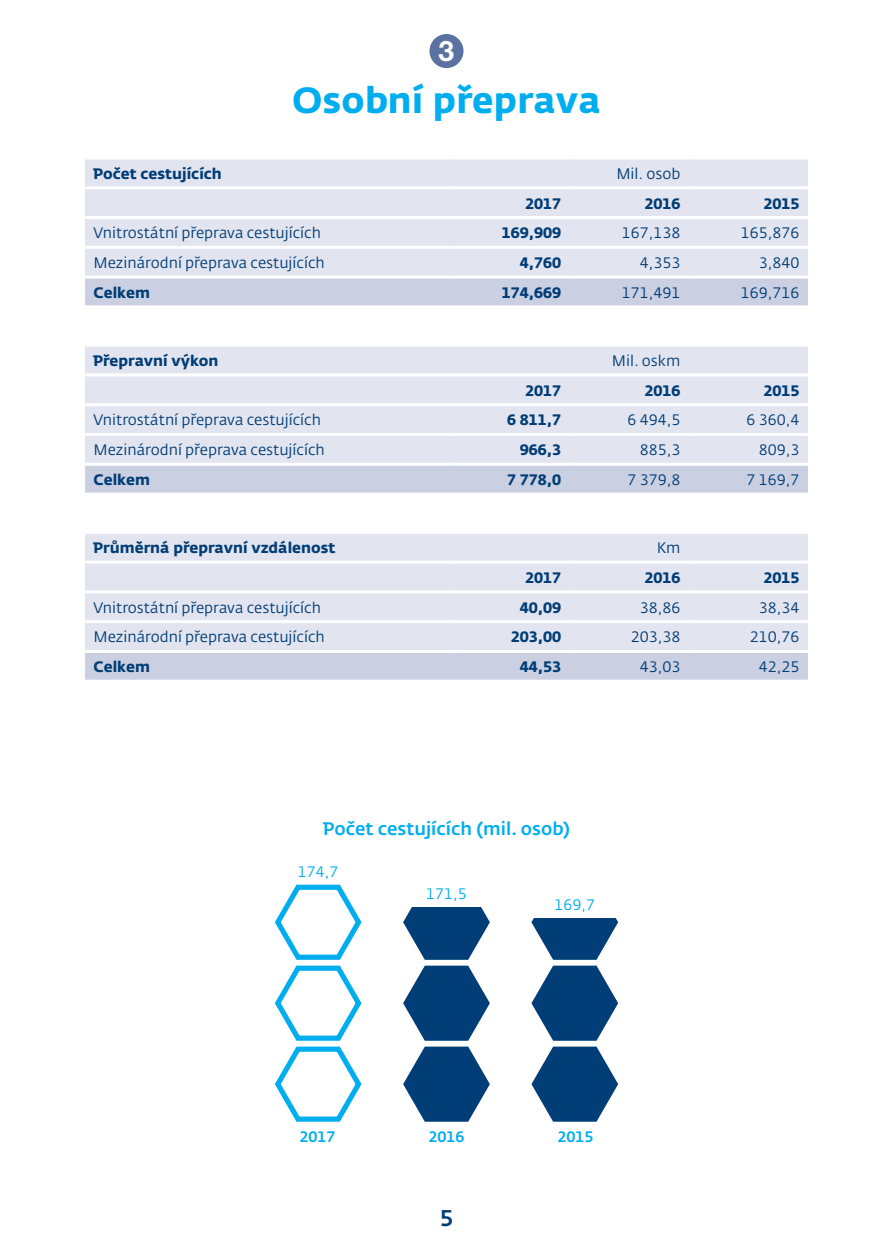
<style>
.page{position:relative;width:893px;height:1259px;background:#fff}
.page>*{position:absolute;margin:0;border:0;box-sizing:border-box;transform-origin:0 0}
.t1{font:700 36px "CD Fedra";letter-spacing:.01em;color:#00aeef}
.t2{font:700 28.2px "Helvetica Neue LT Pro";color:#fff}
.t3{font:500 22.5px "CD Fedra";color:#013d76}
.t4{font:500 18px "CD Fedra";color:#00aeef}
.t5{font:15px "CD Fedra";color:#013d76}
.t6{font:700 15px "CD Fedra";color:#013d76}
.t7{font:15px "CD Fedra";color:#00aeef}
.t8{font:500 15px "CD Fedra";color:#00aeef}
</style>
<div class="page">
<div style="left:85px;top:159px;width:723px;height:117px;background:#e2e5ef"></div>
<svg style="left:85px;top:279px;width:723px;height:400px;background:#dadeea"></svg>
<svg style="left:85px;top:308px;width:723px;height:223px;fill:#e2e5ef"></svg>
<hr style="left:85px;top:186px;width:366px;height:3px;background:#fff">
<hr style="left:451px;top:186px;width:119px;height:3px;background:#fff">
<hr style="left:570px;top:186px;width:119px;height:3px;background:#fff">
<hr style="left:689px;top:186px;width:119px;height:3px;background:#fff">
<hr style="left:85px;top:216px;width:366px;height:3px;background:#fff">
<hr style="left:451px;top:216px;width:119px;height:3px;background:#fff">
<hr style="left:570px;top:216px;width:119px;height:3px;background:#fff">
<hr style="left:689px;top:216px;width:119px;height:3px;background:#fff">
<hr style="left:85px;top:246px;width:366px;height:3px;background:#fff">
<hr style="left:451px;top:246px;width:119px;height:3px;background:#fff">
<hr style="left:570px;top:246px;width:119px;height:3px;background:#fff">
<hr style="left:689px;top:246px;width:119px;height:3px;background:#fff">
<hr style="left:85px;top:305px;width:366px;height:3px;background:#fff">
<hr style="left:451px;top:305px;width:119px;height:3px;background:#fff">
<hr style="left:570px;top:305px;width:119px;height:3px;background:#fff">
<hr style="left:689px;top:305px;width:119px;height:3px;background:#fff">
<hr style="left:85px;top:373px;width:366px;height:3px;background:#fff">
<hr style="left:451px;top:373px;width:119px;height:3px;background:#fff">
<hr style="left:570px;top:373px;width:119px;height:3px;background:#fff">
<hr style="left:689px;top:373px;width:119px;height:3px;background:#fff">
<hr style="left:85px;top:403px;width:366px;height:3px;background:#fff">
<hr style="left:451px;top:403px;width:119px;height:3px;background:#fff">
<hr style="left:570px;top:403px;width:119px;height:3px;background:#fff">
<hr style="left:689px;top:403px;width:119px;height:3px;background:#fff">
<hr style="left:85px;top:433px;width:366px;height:3px;background:#fff">
<hr style="left:451px;top:433px;width:119px;height:3px;background:#fff">
<hr style="left:570px;top:433px;width:119px;height:3px;background:#fff">
<hr style="left:689px;top:433px;width:119px;height:3px;background:#fff">
<hr style="left:85px;top:463px;width:366px;height:3px;background:#fff">
<hr style="left:451px;top:463px;width:119px;height:3px;background:#fff">
<hr style="left:570px;top:463px;width:119px;height:3px;background:#fff">
<hr style="left:689px;top:463px;width:119px;height:3px;background:#fff">
<hr style="left:85px;top:492px;width:366px;height:3px;background:#fff">
<hr style="left:451px;top:492px;width:119px;height:3px;background:#fff">
<hr style="left:570px;top:492px;width:119px;height:3px;background:#fff">
<hr style="left:689px;top:492px;width:119px;height:3px;background:#fff">
<hr style="left:85px;top:531px;width:366px;height:3px;background:#fff">
<hr style="left:451px;top:531px;width:119px;height:3px;background:#fff">
<hr style="left:570px;top:531px;width:119px;height:3px;background:#fff">
<hr style="left:689px;top:531px;width:119px;height:3px;background:#fff">
<hr style="left:85px;top:560px;width:366px;height:3px;background:#fff">
<hr style="left:451px;top:560px;width:119px;height:3px;background:#fff">
<hr style="left:570px;top:560px;width:119px;height:3px;background:#fff">
<hr style="left:689px;top:560px;width:119px;height:3px;background:#fff">
<hr style="left:85px;top:590px;width:366px;height:3px;background:#fff">
<hr style="left:451px;top:590px;width:119px;height:3px;background:#fff">
<hr style="left:570px;top:590px;width:119px;height:3px;background:#fff">
<hr style="left:689px;top:590px;width:119px;height:3px;background:#fff">
<hr style="left:85px;top:620px;width:366px;height:3px;background:#fff">
<hr style="left:451px;top:620px;width:119px;height:3px;background:#fff">
<hr style="left:570px;top:620px;width:119px;height:3px;background:#fff">
<hr style="left:689px;top:620px;width:119px;height:3px;background:#fff">
<hr style="left:85px;top:650px;width:366px;height:3px;background:#fff">
<hr style="left:451px;top:650px;width:119px;height:3px;background:#fff">
<hr style="left:570px;top:650px;width:119px;height:3px;background:#fff">
<hr style="left:689px;top:650px;width:119px;height:3px;background:#fff">
<hr style="left:85px;top:344px;width:366px;height:3px;background:#fff">
<hr style="left:451px;top:344px;width:119px;height:3px;background:#fff">
<hr style="left:570px;top:344px;width:119px;height:3px;background:#fff">
<hr style="left:689px;top:344px;width:119px;height:3px;background:#fff">
<div style="left:429px;top:34px;width:34px;height:34px;background:#5a72a0;border-radius:50%"></div>
<svg style="left:274px;top:884px;width:88px;height:238px"></svg>
<svg style="left:531px;top:918px;width:88px;height:204px"></svg>
<svg style="left:403px;top:907px;width:87px;height:215px"></svg>
<h2 class="t2" style="left:438px;top:34px;width:17px">3</h2>
<h1 class="t1" style="left:292px;top:77px;width:310px">Osobní přeprava</h1>
<p class="t6" style="left:94px;top:164px;width:130px">Počet cestujících</p>
<p class="t5" style="left:616px;top:165px;width:66px">Mil. osob</p>
<p class="t6" style="left:525px;top:193px;width:37px">2017</p>
<p class="t6" style="left:644px;top:193px;width:37px">2016</p>
<p class="t6" style="left:763px;top:193px;width:38px">2015</p>
<p class="t5" style="left:94px;top:224px;width:229px">Vnitrostátní přeprava cestujících</p>
<p class="t6" style="left:502px;top:223px;width:61px">169,909</p>
<p class="t5" style="left:622px;top:224px;width:60px">167,138</p>
<p class="t5" style="left:741px;top:224px;width:60px">165,876</p>
<p class="t5" style="left:94px;top:254px;width:233px">Mezinárodní přeprava cestujících</p>
<p class="t6" style="left:520px;top:253px;width:43px">4,760</p>
<p class="t5" style="left:640px;top:254px;width:42px">4,353</p>
<p class="t5" style="left:759px;top:254px;width:42px">3,840</p>
<p class="t6" style="left:94px;top:283px;width:58px">Celkem</p>
<p class="t6" style="left:502px;top:283px;width:61px">174,669</p>
<p class="t5" style="left:622px;top:284px;width:60px">171,491</p>
<p class="t5" style="left:741px;top:284px;width:60px">169,716</p>
<p class="t6" style="left:94px;top:351px;width:127px">Přepravní výkon</p>
<p class="t5" style="left:612px;top:352px;width:70px">Mil. oskm</p>
<p class="t6" style="left:525px;top:381px;width:37px">2017</p>
<p class="t6" style="left:644px;top:381px;width:37px">2016</p>
<p class="t6" style="left:763px;top:381px;width:37px">2015</p>
<p class="t5" style="left:94px;top:411px;width:229px">Vnitrostátní přeprava cestujících</p>
<p class="t6" style="left:507px;top:410px;width:56px">6 811,7</p>
<p class="t5" style="left:627px;top:411px;width:54px">6 494,5</p>
<p class="t5" style="left:747px;top:411px;width:54px">6 360,4</p>
<p class="t5" style="left:94px;top:441px;width:233px">Mezinárodní přeprava cestujících</p>
<p class="t6" style="left:520px;top:440px;width:43px">966,3</p>
<p class="t5" style="left:640px;top:441px;width:42px">885,3</p>
<p class="t5" style="left:759px;top:441px;width:42px">809,3</p>
<p class="t6" style="left:94px;top:470px;width:58px">Celkem</p>
<p class="t6" style="left:507px;top:470px;width:56px">7 778,0</p>
<p class="t5" style="left:627px;top:471px;width:54px">7 379,8</p>
<p class="t5" style="left:747px;top:471px;width:54px">7 169,7</p>
<p class="t6" style="left:94px;top:538px;width:243px">Průměrná přepravní vzdálenost</p>
<p class="t5" style="left:657px;top:539px;width:25px">Km</p>
<p class="t6" style="left:525px;top:568px;width:37px">2017</p>
<p class="t6" style="left:644px;top:568px;width:37px">2016</p>
<p class="t6" style="left:763px;top:568px;width:37px">2015</p>
<p class="t5" style="left:94px;top:599px;width:229px">Vnitrostátní přeprava cestujících</p>
<p class="t6" style="left:520px;top:597px;width:43px">40,09</p>
<p class="t5" style="left:640px;top:599px;width:42px">38,86</p>
<p class="t5" style="left:759px;top:599px;width:42px">38,34</p>
<p class="t5" style="left:94px;top:628px;width:233px">Mezinárodní přeprava cestujících</p>
<p class="t6" style="left:511px;top:627px;width:52px">203,00</p>
<p class="t5" style="left:631px;top:628px;width:51px">203,38</p>
<p class="t5" style="left:750px;top:628px;width:51px">210,76</p>
<p class="t6" style="left:94px;top:657px;width:58px">Celkem</p>
<p class="t6" style="left:520px;top:657px;width:43px">44,53</p>
<p class="t5" style="left:640px;top:658px;width:42px">43,03</p>
<p class="t5" style="left:759px;top:658px;width:42px">42,25</p>
<p class="t4" style="left:323px;top:817px;width:248px">Počet cestujících (mil. osob)</p>
<p class="t7" style="left:298px;top:863px;width:42px">174,7</p>
<p class="t7" style="left:426px;top:885px;width:42px">171,5</p>
<p class="t7" style="left:555px;top:896px;width:42px">169,7</p>
<p class="t8" style="left:300px;top:1127px;width:37px">2017</p>
<p class="t8" style="left:429px;top:1127px;width:37px">2016</p>
<p class="t8" style="left:558px;top:1127px;width:37px">2015</p>
<h3 class="t3" style="left:440px;top:1203px;width:15px">5</h3>
</div>
